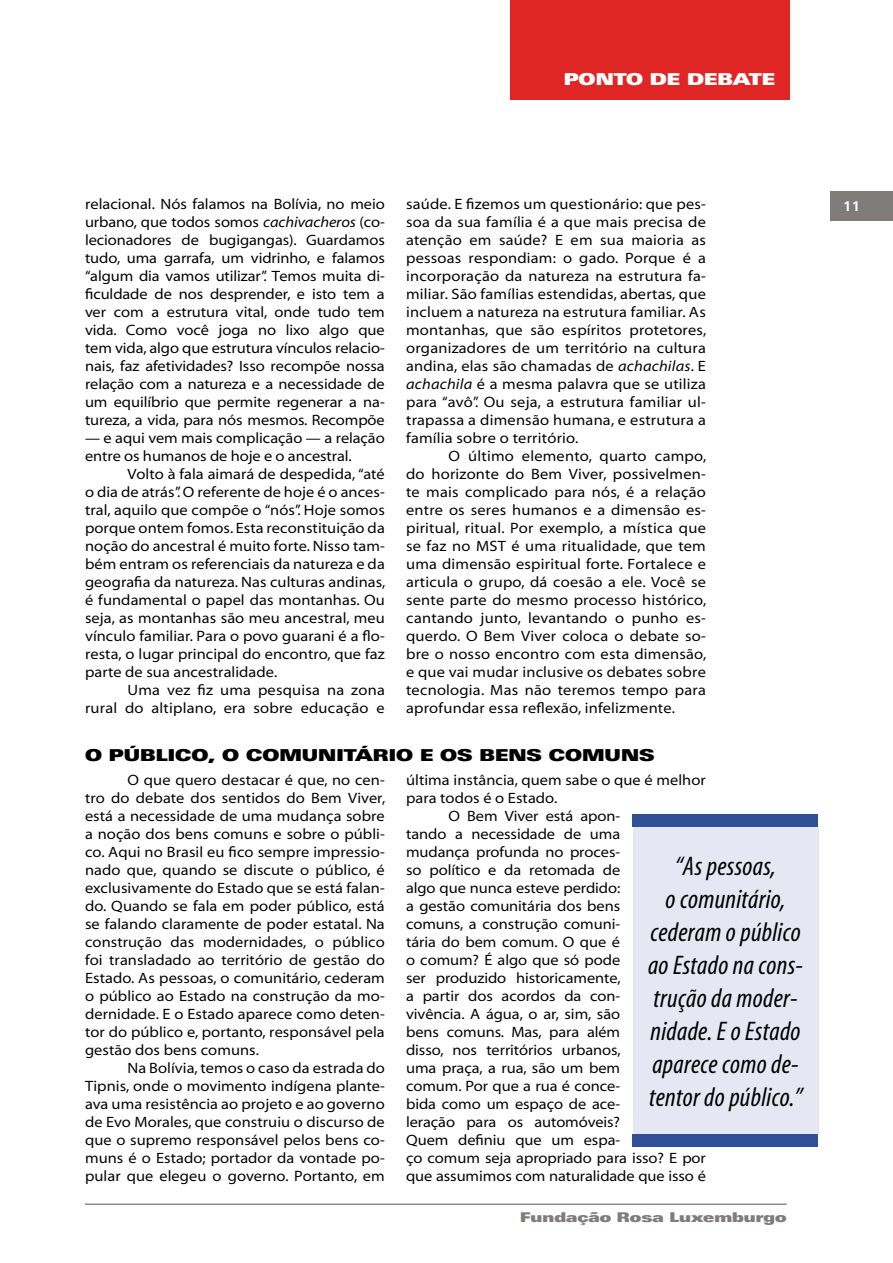
<style>
.page{position:relative;width:893px;height:1263px;background:#fff}
.page>*{position:absolute;margin:0;border:0;box-sizing:border-box;transform-origin:0 0}
.t1{font:27px/33px "Myriad MM It 400 300";letter-spacing:-.125em;color:#000;text-align:center}
.t2{font:16.5px "Linotype Univers 940 Ex X Black";color:#000}
.t3{font:16.5px "Linotype Univers 940 Ex X Black";color:#fff}
.t4{font:15px/18px "Myriad MM 400 700";letter-spacing:-.005em;color:#000;text-align:justify}
.t5{font:15px/18px "Myriad MM 400 700";letter-spacing:.015em;color:#000;text-align:right}
.t6{font:13.5px "Linotype Univers 940 Ex X Black";color:#807c7a}
.t7{font:700 13.5px "Linotype Univers 630";color:#fff}
.s1{font-family:"Myriad MM It 400 700"}
</style>
<div class="page">
<div style="left:510px;top:0;width:280px;height:100px;background:#df2625"></div>
<div style="left:831px;top:191px;width:62px;height:30px;background:#807c7a"></div>
<hr style="left:85px;top:1203px;width:702px;height:2px;background:#6b6764">
<div style="left:633px;top:827px;width:185px;height:307px;background:#e7e7f4"></div>
<div style="left:632px;top:814px;width:185px;height:13px;background:#2f5096"></div>
<div style="left:632px;top:1134px;width:185px;height:13px;background:#2f5096"></div>
<p class="t3" style="left:564px;top:69px;width:213px">PONTO DE DEBATE</p>
<p class="t4" style="left:85px;top:196px;width:301px">relacional. Nós falamos na Bolívia, no meio urbano, que todos somos <span class="s1">cachivacheros</span> (co&shy;lecionadores de bugigangas). Guardamos tudo, uma garrafa, um vidrinho, e falamos “algum dia vamos utilizar”. Temos muita di&shy;ficuldade de nos desprender, e isto tem a ver com a estrutura vital, onde tudo tem vida. Como você joga no lixo algo que tem vida, algo que estrutura vínculos relacio&shy;nais, faz afetividades? Isso recompõe nossa relação com a natureza e a necessidade de um equilíbrio que permite regenerar a na&shy;tureza, a vida, para nós mesmos. Recompõe</p>
<p class="t4" style="left:85px;top:430px;width:301px">— e aqui vem mais complicação — a relação entre os humanos de hoje e o ancestral.</p>
<p class="t4" style="left:85px;top:466px;width:302px;text-indent:43px">Volto à fala aimará de despedida, “até o dia de atrás”. O referente de hoje é o ances&shy;tral, aquilo que compõe o “nós”. Hoje somos porque ontem fomos. Esta reconstituição da noção do ancestral é muito forte. Nisso tam&shy;bém entram os referenciais da natureza e da geografia da natureza. Nas culturas andinas, é fundamental o papel das montanhas. Ou seja, as montanhas são meu ancestral, meu vínculo familiar. Para o povo guarani é a flo&shy;resta, o lugar principal do encontro, que faz parte de sua ancestralidade.</p>
<p class="t5" style="left:85px;top:682px;width:301px">Uma vez fiz uma pesquisa na zona<br>rural do altiplano, era sobre educação e</p>
<p class="t4" style="left:406px;top:196px;width:302px">saúde. E fizemos um questionário: que pes&shy;soa da sua família é a que mais precisa de atenção em saúde? E em sua maioria as pessoas respondiam: o gado. Porque é a incorporação da natureza na estrutura fa&shy;miliar. São famílias estendidas, abertas, que incluem a natureza na estrutura familiar. As montanhas, que são espíritos protetores, organizadores de um território na cultura andina, elas são chamadas de <span class="s1">achachilas</span>. E <span class="s1">achachila</span> é a mesma palavra que se utiliza para “avô”. Ou seja, a estrutura familiar ul&shy;trapassa a dimensão humana, e estrutura a família sobre o território.</p>
<p class="t4" style="left:406px;top:448px;width:302px;text-indent:43px">O último elemento, quarto campo, do horizonte do Bem Viver, possivelmen&shy;te mais complicado para nós, é a relação entre os seres humanos e a dimensão es&shy;piritual, ritual. Por exemplo, a mística que se faz no MST é uma ritualidade, que tem uma dimensão espiritual forte. Fortalece e articula o grupo, dá coesão a ele. Você se sente parte do mesmo processo histórico, cantando junto, levantando o punho es&shy;querdo. O Bem Viver coloca o debate so&shy;bre o nosso encontro com esta dimensão, e que vai mudar inclusive os debates sobre tecnologia. Mas não teremos tempo para aprofundar essa reflexão, infelizmente.</p>
<p class="t2" style="left:85px;top:746px;width:571px">O PÚBLICO, O COMUNITÁRIO E OS BENS COMUNS</p>
<p class="t4" style="left:85px;top:772px;width:302px;text-indent:43px">O que quero destacar é que, no cen&shy;tro do debate dos sentidos do Bem Viver, está a necessidade de uma mudança sobre a noção dos bens comuns e sobre o públi&shy;co. Aqui no Brasil eu fico sempre impressio&shy;nado que, quando se discute o público, é exclusivamente do Estado que se está falan&shy;do. Quando se fala em poder público, está se falando claramente de poder estatal. Na construção das modernidades, o público foi transladado ao território de gestão do Estado. As pessoas, o comunitário, cederam o público ao Estado na construção da mo&shy;dernidade. E o Estado aparece como deten&shy;tor do público e, portanto, responsável pela gestão dos bens comuns.</p>
<p class="t4" style="left:85px;top:1060px;width:301px;text-indent:43px">Na Bolívia, temos o caso da estrada do Tipnis, onde o movimento indígena plante&shy;ava uma resistência ao projeto e ao governo de Evo Morales, que construiu o discurso de que o supremo responsável pelos bens co&shy;muns é o Estado; portador da vontade po&shy;pular que elegeu o governo. Portanto, em</p>
<p class="t4" style="left:406px;top:772px;width:301px">última instância, quem sabe o que é melhor</p>
<p class="t4" style="left:406px;top:790px;width:153px">para todos é o Estado.</p>
<p class="t4" style="left:449px;top:808px;width:173px">O Bem Viver está apon-</p>
<p class="t4" style="left:406px;top:826px;width:216px">tando a necessidade de uma</p>
<p class="t4" style="left:406px;top:844px;width:215px">mudança profunda no proces-</p>
<p class="t4" style="left:406px;top:862px;width:216px">so político e da retomada de</p>
<p class="t4" style="left:406px;top:880px;width:216px">algo que nunca esteve perdido:</p>
<p class="t4" style="left:406px;top:898px;width:216px">a gestão comunitária dos bens</p>
<p class="t4" style="left:406px;top:916px;width:215px">comuns, a construção comuni-</p>
<p class="t4" style="left:406px;top:934px;width:216px">tária do bem comum. O que é</p>
<p class="t4" style="left:406px;top:952px;width:216px">o comum? É algo que só pode</p>
<p class="t4" style="left:406px;top:970px;width:216px">ser produzido historicamente,</p>
<p class="t4" style="left:406px;top:988px;width:215px">a partir dos acordos da con-</p>
<p class="t4" style="left:406px;top:1006px;width:216px">vivência. A água, o ar, sim, são</p>
<p class="t4" style="left:406px;top:1024px;width:216px">bens comuns. Mas, para além</p>
<p class="t4" style="left:406px;top:1042px;width:216px">disso, nos territórios urbanos,</p>
<p class="t4" style="left:406px;top:1060px;width:216px">uma praça, a rua, são um bem</p>
<p class="t4" style="left:406px;top:1078px;width:215px">comum. Por que a rua é conce-</p>
<p class="t4" style="left:406px;top:1096px;width:215px">bida como um espaço de ace-</p>
<p class="t4" style="left:406px;top:1114px;width:215px">leração para os automóveis?</p>
<p class="t4" style="left:406px;top:1132px;width:215px">Quem definiu que um espa-</p>
<p class="t4" style="left:406px;top:1150px;width:301px">ço comum seja apropriado para isso? E por</p>
<p class="t4" style="left:406px;top:1168px;width:301px">que assumimos com naturalidade que isso é</p>
<h1 class="t1" style="left:648px;top:851px;width:158px">“As pessoas,<br>o comunitário, cederam o público ao Estado na cons&shy;trução da moder&shy;nidade. E o Estado aparece como de&shy;tentor do público.”</h1>
<p class="t6" style="left:520px;top:1209px;width:268px">Fundação Rosa Luxemburgo</p>
<p class="t7" style="left:843px;top:199px;width:18px">11</p>
</div>
